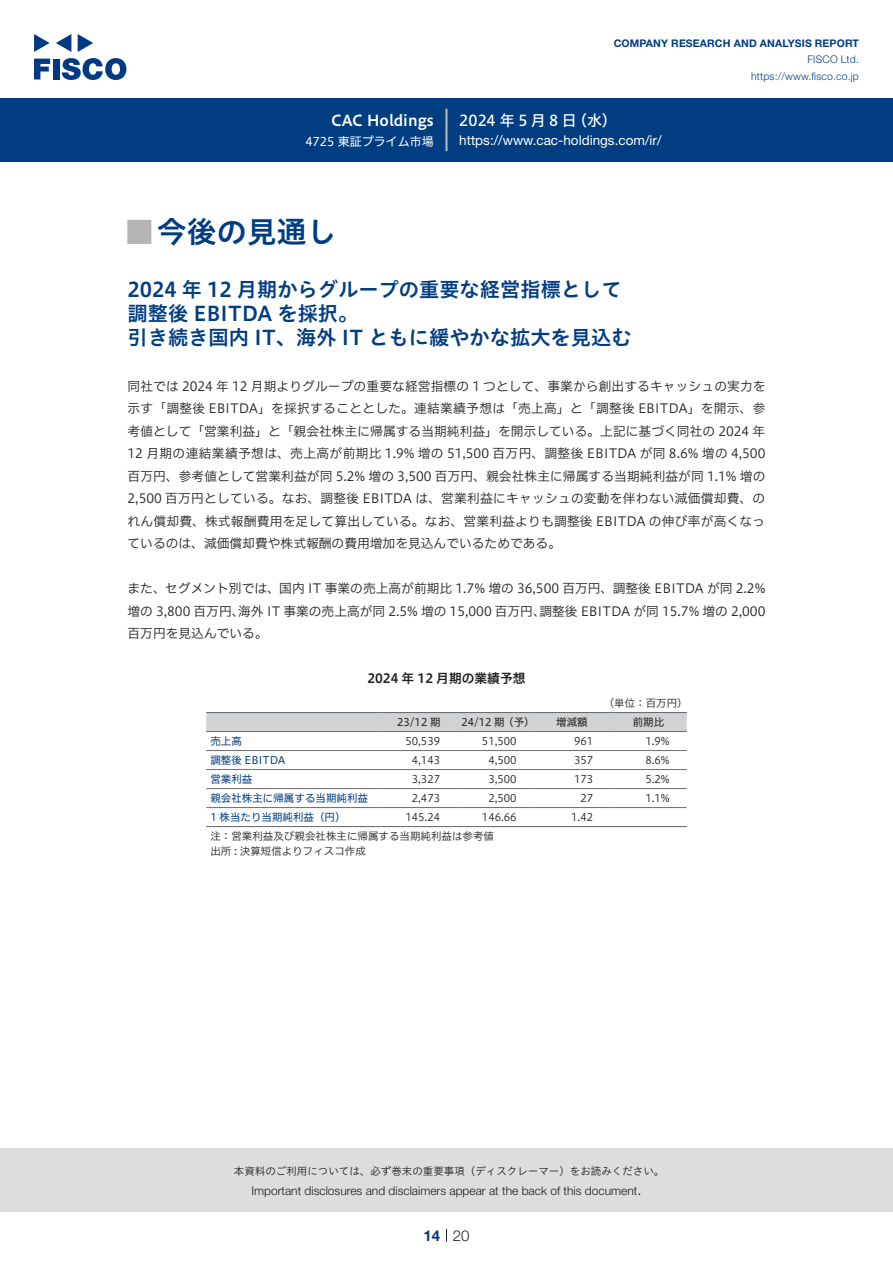
<style>
.page{position:relative;width:893px;height:1263px;background:#fff}
.page>*{position:absolute;margin:0;border:0;box-sizing:border-box;transform-origin:0 0}
.t1{font:30px "Hiragino UD Sans Std N W6";color:#003d81}
.t2{font:24px "Hiragino UD Sans Std N W6";color:#b5b5b6}
.中タイトル{font:20.25px/24px "Hiragino UD Sans Std W6";color:#003d81}
.t3{font:15px "Hiragino UD Sans F Std N W5";letter-spacing:.22em;color:#fff}
.t4{font:15px "Hiragino UD Sans F Std N W6";color:#fff}
.t5{font:300 15px "Helvetica Neue LT Std";color:#231f20}
.t6{font:700 15px "Helvetica Neue LT Std";color:#003d81}
.t7{font:13.5px "Helvetica Neue LT Std";color:#fff}
.本文{font:12.75px/22.5px "Hiragino UD Sans F Std N W3";color:#231f20;text-align:justify}
.チャートタイトル{font:12.75px "Hiragino UD Sans F Std N W6";color:#231f20}
.t8{font:300 12px "Helvetica Neue LT Std";color:#231f20}
.t9{font:12px "Hiragino UD Sans F Std N W4";color:#fff}
.表数字{font:10.5px "Hiragino UD Sans F Std N W3";color:#231f20}
.表左{font:10.5px "Hiragino UD Sans F Std N W4";color:#003d81}
.表組み基本スタイル{font:10.5px "Hiragino UD Sans F Std N W3";color:#231f20}
.t10{font:10.5px "Hiragino UD Sans Std W3";color:#231f20}
.t11{font:700 10.5px "Helvetica Neue LT Std";letter-spacing:.015em;color:#003d81}
.t12{font:300 10.5px/16.5px "Helvetica Neue LT Std";letter-spacing:.015em;color:#003d81;text-align:right}
.表上{font:10.5px "Hiragino UD Sans F Std N W4";color:#231f20}
.表単位{font:10.5px "Hiragino UD Sans F Std N W3";color:#231f20}
</style>
<div class="page">
<div style="left:0;top:1148px;width:893px;height:64px;background:#ddd"></div>
<svg style="left:34px;top:59px;width:16px;height:20px"></svg>
<div style="left:53px;top:59px;width:6px;height:20px;background:#003a83"></div>
<svg style="left:62px;top:58px;width:64px;height:22px"></svg>
<svg style="left:34px;top:34px;width:16px;height:18px"></svg>
<svg style="left:78px;top:34px;width:15px;height:18px"></svg>
<svg style="left:56px;top:34px;width:15px;height:18px"></svg>
<div style="left:0;top:98px;width:893px;height:64px;background:#003d81"></div>
<hr style="left:445px;top:109px;width:3px;height:42px;background:#b5b5b6">
<svg style="left:446px;top:1229px;width:1px;height:13px"></svg>
<div style="left:206px;top:713px;width:481px;height:18px;background:#d1d2d4"></div>
<hr style="left:206px;top:731px;width:175px;height:1px;background:#6c6d70">
<hr style="left:381px;top:731px;width:76px;height:1px;background:#6c6d70">
<hr style="left:457px;top:731px;width:77px;height:1px;background:#6c6d70">
<hr style="left:534px;top:731px;width:76px;height:1px;background:#6c6d70">
<hr style="left:610px;top:731px;width:77px;height:1px;background:#6c6d70">
<hr style="left:206px;top:750px;width:175px;height:1px;background:#6c6d70">
<hr style="left:381px;top:750px;width:76px;height:1px;background:#6c6d70">
<hr style="left:457px;top:750px;width:77px;height:1px;background:#6c6d70">
<hr style="left:534px;top:750px;width:76px;height:1px;background:#6c6d70">
<hr style="left:610px;top:750px;width:77px;height:1px;background:#6c6d70">
<hr style="left:206px;top:769px;width:175px;height:1px;background:#6c6d70">
<hr style="left:381px;top:769px;width:76px;height:1px;background:#6c6d70">
<hr style="left:457px;top:769px;width:77px;height:1px;background:#6c6d70">
<hr style="left:534px;top:769px;width:76px;height:1px;background:#6c6d70">
<hr style="left:610px;top:769px;width:77px;height:1px;background:#6c6d70">
<hr style="left:206px;top:788px;width:175px;height:1px;background:#6c6d70">
<hr style="left:381px;top:788px;width:76px;height:1px;background:#6c6d70">
<hr style="left:457px;top:788px;width:77px;height:1px;background:#6c6d70">
<hr style="left:534px;top:788px;width:76px;height:1px;background:#6c6d70">
<hr style="left:610px;top:788px;width:77px;height:1px;background:#6c6d70">
<hr style="left:206px;top:807px;width:175px;height:1px;background:#6c6d70">
<hr style="left:381px;top:807px;width:76px;height:1px;background:#6c6d70">
<hr style="left:457px;top:807px;width:77px;height:1px;background:#6c6d70">
<hr style="left:534px;top:807px;width:76px;height:1px;background:#6c6d70">
<hr style="left:610px;top:807px;width:77px;height:1px;background:#6c6d70">
<hr style="left:206px;top:712px;width:175px;height:1px;background:#6c6d70">
<hr style="left:381px;top:712px;width:76px;height:1px;background:#6c6d70">
<hr style="left:457px;top:712px;width:77px;height:1px;background:#6c6d70">
<hr style="left:534px;top:712px;width:76px;height:1px;background:#6c6d70">
<hr style="left:610px;top:712px;width:77px;height:1px;background:#6c6d70">
<hr style="left:206px;top:826px;width:175px;height:1px;background:#6c6d70">
<hr style="left:381px;top:826px;width:76px;height:1px;background:#6c6d70">
<hr style="left:457px;top:826px;width:77px;height:1px;background:#6c6d70">
<hr style="left:534px;top:826px;width:76px;height:1px;background:#6c6d70">
<hr style="left:610px;top:826px;width:77px;height:1px;background:#6c6d70">
<p class="t4" style="left:331px;top:109px;width:104px">CAC Holdings</p>
<p class="t9" style="left:305px;top:132px;width:130px">4725 東証プライム市場</p>
<p class="t11" style="left:614px;top:37px;width:247px">COMPANY RESEARCH AND ANALYSIS REPORT</p>
<p class="t12" style="left:751px;top:51px;width:109px">FISCO Ltd. https://www.fisco.co j p.</p>
<p class="t3" style="left:459px;top:109px;width:119px">2024年5月8日</p>
<p class="t3" style="left:572px;top:109px;width:46px">（水(</p>
<p class="t7" style="left:459px;top:132px;width:204px">https://www.cac-holdings.com /i r/</p>
<p class="t1" style="left:157px;top:209px;width:181px">今後の見通し</p>
<p class="t2" style="left:128px;top:213px;width:25px">█</p>
<p class="中タイトル" style="left:128px;top:276px;width:506px">2024 年 12 月期からグループの重要な経営指標として調整後 EBITDA を採択。<br>引き続き国内 IT、海外 IT ともに緩やかな拡大を見込む</p>
<p class="本文" style="left:128px;top:374px;width:639px">同社では 2024 年 12 月期よりグループの重要な経営指標の 1 つとして、事業から創出するキャッシュの実力を示す「調整後 EBITDA」を採択することとした。連結業績予想は「売上高」と「調整後 EBITDA」を開示、参考値として「営業利益」と「親会社株主に帰属する当期純利益」を開示している。上記に基づく同社の 2024 年12 月期の連結業績予想は、売上高が前期比 1.9% 増の 51,500 百万円、調整後 EBITDA が同 8.6% 増の 4,500百万円、参考値として営業利益が同 5.2% 増の 3,500 百万円、親会社株主に帰属する当期純利益が同 1.1% 増の2,500 百万円としている。なお、調整後 EBITDA は、営業利益にキャッシュの変動を伴わない減価償却費、のれん償却費、株式報酬費用を足して算出している。なお、営業利益よりも調整後 EBITDA の伸び率が高くなっているのは、減価償却費や株式報酬の費用増加を見込んでいるためである。</p>
<p class="本文" style="left:128px;top:577px;width:639px;text-align:right">また、セグメント別では、国内 IT 事業の売上高が前期比 1.7% 増の 36,500 百万円、調整後 EBITDA が同 2.2%調整後 EBITDA が同 15.7% 増の 2,000</p>
<p class="本文" style="left:238px;top:599px;width:309px">海外 IT 事業の売上高が同 2.5% 増の 15,000 百万円、</p>
<p class="本文" style="left:128px;top:599px;width:142px">増の 3,800 百万円、<br>百万円を見込んでいる。</p>
<p class="チャートタイトル" style="left:367px;top:669px;width:160px">2024 年 12 月期の業績予想</p>
<p class="表上" style="left:397px;top:714px;width:45px">23/12 期</p>
<p class="表上" style="left:461px;top:714px;width:45px">24/12 期</p>
<p class="表上" style="left:503px;top:714px;width:33px">（予）</p>
<p class="表上" style="left:556px;top:714px;width:33px">増減額</p>
<p class="表単位" style="left:604px;top:695px;width:85px">（単位：百万円(</p>
<p class="表上" style="left:633px;top:714px;width:33px">前期比</p>
<p class="表左" style="left:210px;top:733px;width:33px">売上高</p>
<p class="表数字" style="left:405px;top:733px;width:36px">50,539</p>
<p class="表数字" style="left:482px;top:733px;width:36px">51,500</p>
<p class="表数字" style="left:574px;top:733px;width:21px">961</p>
<p class="表数字" style="left:645px;top:733px;width:26px">1.9%</p>
<p class="表左" style="left:210px;top:752px;width:77px">調整後 EBITDA</p>
<p class="表数字" style="left:412px;top:752px;width:30px">4,143</p>
<p class="表数字" style="left:488px;top:752px;width:30px">4,500</p>
<p class="表数字" style="left:574px;top:752px;width:21px">357</p>
<p class="表数字" style="left:645px;top:752px;width:26px">8.6%</p>
<p class="表左" style="left:210px;top:771px;width:43px">営業利益</p>
<p class="表数字" style="left:412px;top:771px;width:30px">3,327</p>
<p class="表数字" style="left:488px;top:771px;width:30px">3,500</p>
<p class="表数字" style="left:574px;top:771px;width:21px">173</p>
<p class="表数字" style="left:645px;top:771px;width:26px">5.2%</p>
<p class="表左" style="left:210px;top:790px;width:159px">親会社株主に帰属する当期純利益</p>
<p class="表数字" style="left:412px;top:790px;width:30px">2,473</p>
<p class="表数字" style="left:488px;top:790px;width:30px">2,500</p>
<p class="表数字" style="left:580px;top:790px;width:14px">27</p>
<p class="表数字" style="left:645px;top:790px;width:26px">1.1%</p>
<p class="表左" style="left:210px;top:809px;width:137px">1 株当たり当期純利益（円(</p>
<p class="表組み基本スタイル" style="left:210px;top:828px;width:285px">注：営業利益及び親会社株主に帰属する当期純利益は参考値</p>
<p class="表組み基本スタイル" style="left:210px;top:843px;width:157px">出所 : 決算短信よりフィスコ作成</p>
<p class="表数字" style="left:482px;top:809px;width:36px">146.66</p>
<p class="表数字" style="left:405px;top:809px;width:36px">145.24</p>
<p class="表数字" style="left:571px;top:809px;width:23px">1.42</p>
<p class="t10" style="left:234px;top:1163px;width:432px">本資料のご利用については、必ず巻末の重要事項（ディスクレーマー）をお読みください。</p>
<p class="t5" style="left:637px;top:1180px;width:6px">.</p>
<p class="t8" style="left:251px;top:1183px;width:387px">Important disclosures and disclaimers appear at the back of this document</p>
<p class="t6" style="left:423px;top:1226px;width:18px">14</p>
<p class="t5" style="left:453px;top:1226px;width:18px">20</p>
</div>
